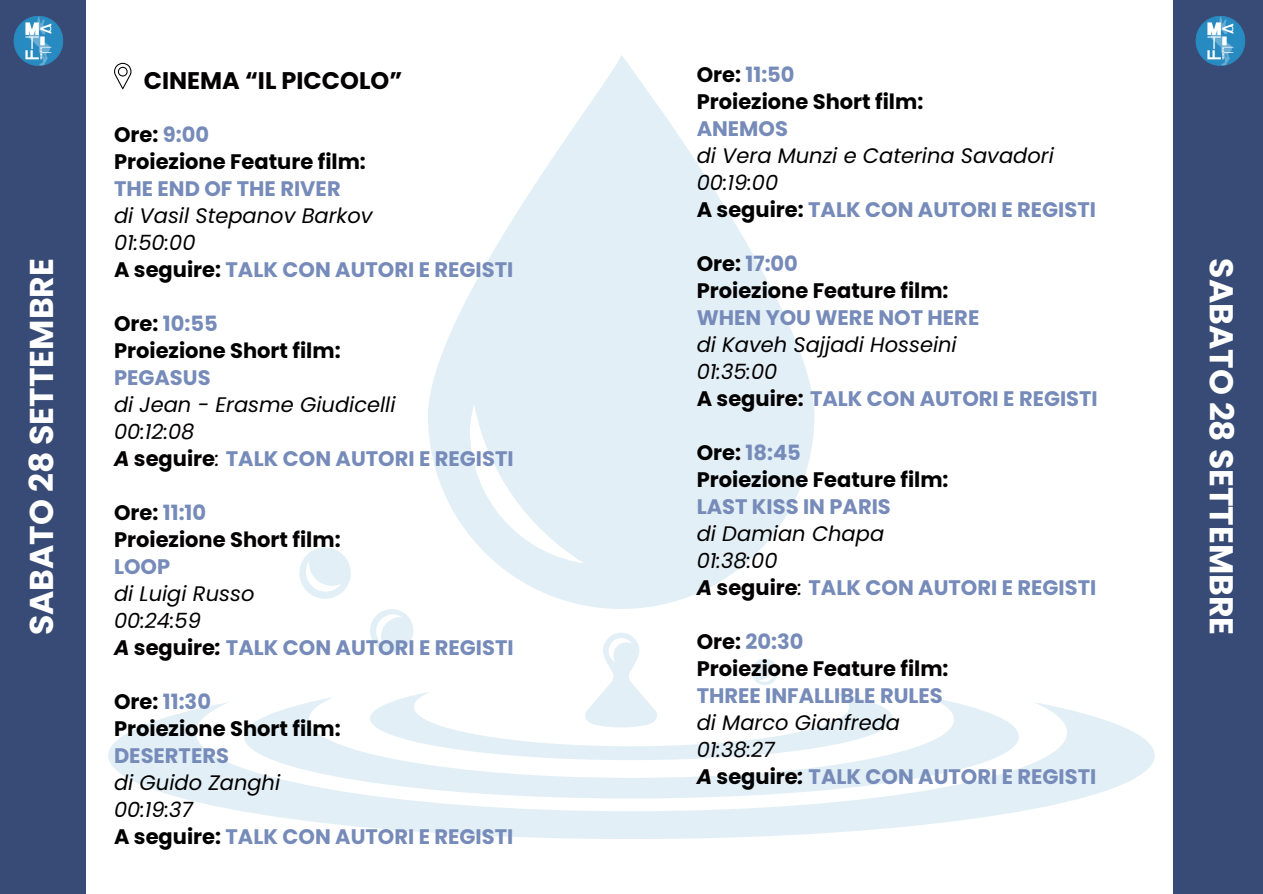
<style>
.page{position:relative;width:1263px;height:894px;background:#fff}
.page>*{position:absolute;margin:0;border:0;box-sizing:border-box;transform-origin:0 0}
.t1{font:700 33px "Poppins";color:#fff}
.t2{font:700 24px "Poppins";color:#030101}
.t3{font:700 21px "Poppins";color:#768bb9}
.t4{font:italic 21px "Poppins";color:#000}
.t5{font:700 21px "Poppins";color:#000}
.t6{font:700 21px "Poppins";color:#030101}
.t7{font:italic 21px "Poppins";color:#030101}
.s1{color:#000}
.s2{color:#030101}
.s3{font-style:italic;color:#030101}
.s4{font-weight:400;font-style:italic;color:#030101}
.s5{color:#768bb9}
</style>
<div class="page">
<svg style="left:428px;top:55px;width:386px;height:553px;fill:#e3eff6"></svg>
<svg style="left:108px;top:702px;width:1047px;height:136px;fill:#e3eff6"></svg>
<svg style="left:244px;top:697px;width:775px;height:101px;fill:#e3eff6"></svg>
<svg style="left:370px;top:608px;width:523px;height:152px"></svg>
<svg style="left:299px;top:547px;width:52px;height:51px"></svg>
<div style="left:0;top:0;width:85px;height:893px;background:#374b76"></div>
<div style="left:1174px;top:0;width:89px;height:893px;background:#374b76"></div>
<img style="left:13px;top:16px;width:51px;height:50px">
<img style="left:1195px;top:16px;width:51px;height:50px">
<svg style="left:114px;top:63px;width:17px;height:26px"></svg>
<p class="t2" style="left:144px;top:63px;width:260px">CINEMA “IL PICCOLO”</p>
<p class="t3" style="left:697px;top:60px;width:99px"><span class="s1">Ore:</span> 11:50</p>
<p class="t5" style="left:697px;top:87px;width:228px">Proiezione Short film:</p>
<p class="t3" style="left:697px;top:114px;width:93px">ANEMOS</p>
<p class="t4" style="left:697px;top:141px;width:359px">di Vera Munzi e Caterina Savadori</p>
<p class="t4" style="left:697px;top:168px;width:83px">00:19:00</p>
<p class="t3" style="left:697px;top:195px;width:401px"><span class="s1">A seguire:</span> TALK CON AUTORI E REGISTI</p>
<p class="t3" style="left:697px;top:249px;width:103px"><span class="s1">Ore:</span> 17:00</p>
<p class="t6" style="left:697px;top:276px;width:253px">Proiezione Feature film:</p>
<p class="t3" style="left:697px;top:303px;width:284px">WHEN YOU WERE NOT HERE</p>
<p class="t4" style="left:697px;top:330px;width:262px">di Kaveh Sajjadi Hosseini</p>
<p class="t7" style="left:697px;top:357px;width:82px">01:35:00</p>
<p class="t3" style="left:697px;top:384px;width:402px"><span class="s2">A seguire:</span> TALK CON AUTORI E REGISTI</p>
<p class="t3" style="left:697px;top:438px;width:106px"><span class="s1">Ore:</span> 18:45</p>
<p class="t5" style="left:697px;top:465px;width:253px">Proiezione Feature film:</p>
<p class="t3" style="left:697px;top:492px;width:196px">LAST KISS IN PARIS</p>
<p class="t4" style="left:697px;top:519px;width:189px">di Damian Chapa</p>
<p class="t7" style="left:697px;top:546px;width:82px">01:38:00</p>
<p class="t3" style="left:697px;top:573px;width:401px"><span class="s3">A</span> <span class="s2">seguire</span><span class="s4">:</span> TALK CON AUTORI E REGISTI</p>
<p class="t3" style="left:697px;top:627px;width:108px"><span class="s2">Ore:</span> 20:30</p>
<p class="t6" style="left:697px;top:654px;width:253px">Proiezione Feature film:</p>
<p class="t3" style="left:697px;top:681px;width:248px">THREE INFALLIBLE RULES</p>
<p class="t4" style="left:697px;top:708px;width:205px">di Marco Gianfreda</p>
<p class="t7" style="left:697px;top:735px;width:79px">01:38:27</p>
<p class="t3" style="left:697px;top:762px;width:401px"><span class="s3">A</span> <span class="s2">seguire</span><span class="s3">:</span> TALK CON AUTORI E REGISTI</p>
<p class="t5" style="left:114px;top:120px;width:97px">Ore: <span class="s5">9:00</span></p>
<p class="t5" style="left:114px;top:147px;width:253px">Proiezione Feature film:</p>
<h2 class="t3" style="left:114px;top:174px;width:228px">THE END OF THE RIVER</h2>
<p class="t4" style="left:114px;top:201px;width:260px">di Vasil Stepanov Barkov</p>
<p class="t4" style="left:114px;top:228px;width:83px">01:50:00</p>
<p class="t3" style="left:114px;top:255px;width:401px"><span class="s1">A seguire:</span> TALK CON AUTORI E REGISTI</p>
<p class="t3" style="left:114px;top:309px;width:105px"><span class="s1">Ore:</span> 10:55</p>
<p class="t5" style="left:114px;top:336px;width:228px">Proiezione Short film:</p>
<p class="t3" style="left:114px;top:363px;width:98px">PEGASUS</p>
<p class="t4" style="left:114px;top:390px;width:283px">di Jean - Erasme Giudicelli</p>
<p class="t7" style="left:114px;top:417px;width:82px">00:12:08</p>
<p class="t3" style="left:114px;top:444px;width:401px"><span class="s3">A</span> <span class="s2">seguire</span><span class="s4">:</span> TALK CON AUTORI E REGISTI</p>
<p class="t3" style="left:114px;top:498px;width:94px"><span class="s2">Ore:</span> 11:10</p>
<p class="t6" style="left:114px;top:525px;width:228px">Proiezione Short film:</p>
<p class="t3" style="left:114px;top:552px;width:58px">LOOP</p>
<p class="t4" style="left:114px;top:579px;width:142px">di Luigi Russo</p>
<p class="t7" style="left:114px;top:606px;width:88px">00:24:59</p>
<p class="t3" style="left:114px;top:633px;width:401px"><span class="s3">A</span> <span class="s2">seguire</span><span class="s3">:</span> TALK CON AUTORI E REGISTI</p>
<p class="t3" style="left:114px;top:687px;width:98px"><span class="s1">Ore:</span> 11:30</p>
<p class="t5" style="left:114px;top:714px;width:228px">Proiezione Short film:</p>
<p class="t3" style="left:114px;top:741px;width:116px">DESERTERS</p>
<p class="t4" style="left:114px;top:768px;width:168px">di Guido Zanghi</p>
<p class="t4" style="left:114px;top:795px;width:81px">00:19:37</p>
<p class="t3" style="left:114px;top:822px;width:401px"><span class="s1">A seguire:</span> TALK CON AUTORI E REGISTI</p>
<p class="t1" style="left:19px;top:635px;width:378px;rotate:-90deg">SABATO 28 SETTEMBRE</p>
<h1 class="t1" style="left:1244px;top:258px;width:378px;rotate:90deg">SABATO 28 SETTEMBRE</h1>
</div>
